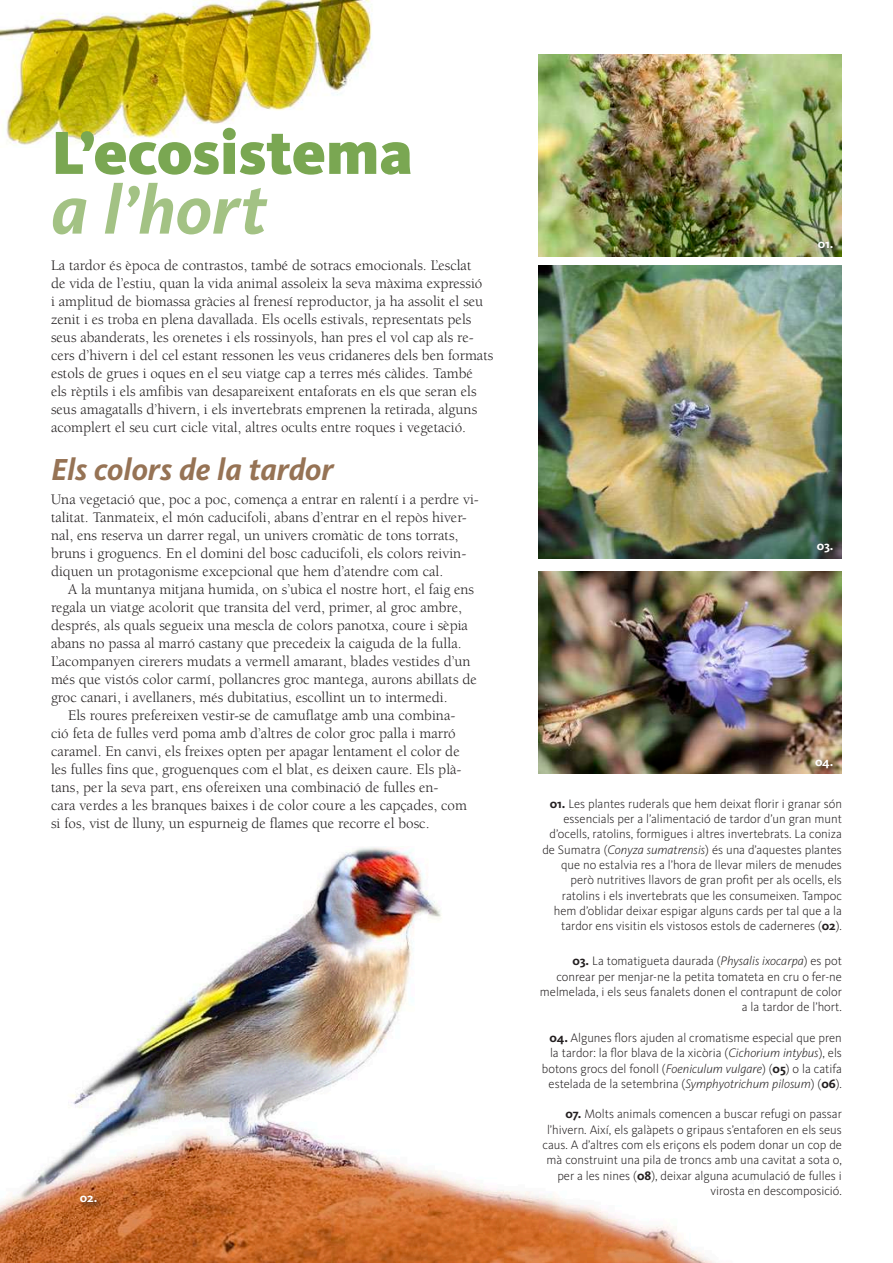
<style>
.page{position:relative;width:893px;height:1263px;background:#fff}
.page>*{position:absolute;margin:0;border:0;box-sizing:border-box;transform-origin:0 0}
.t1{font:italic 700 70.5px "Kievit OT";color:#a3c284}
.t2{font:900 63px "Kievit OT";color:#7aa752}
.t3{font:italic 700 31.5px "Kievit OT";color:#967355}
.t4{font:15px/18px "Berkeley";color:#231f20}
.t5{font:300 12.75px/15.3px "Kievit OT";color:#231f20;text-align:right}
.t6{font:700 12.75px "Kievit OT";color:#fff}
.s1{font-weight:700}
.s2{font-style:italic}
</style>
<div class="page">
<img style="left:0;top:0;width:373px;height:146px">
<img style="left:0;top:847px;width:716px;height:416px">
<img style="left:538px;top:265px;width:304px;height:293px">
<img style="left:538px;top:54px;width:304px;height:203px">
<img style="left:538px;top:571px;width:304px;height:203px">
<svg style="left:817px;top:240px;width:23px;height:15px"></svg>
<div style="left:816px;top:542px;width:24px;height:17px;background:#231f20;opacity:.75"></div>
<div style="left:814px;top:758px;width:26px;height:17px;background:#231f20;opacity:.75"></div>
<div style="left:79px;top:1194px;width:25px;height:16px;background:#231f20;opacity:.75"></div>
<h2 class="t2" style="left:51px;top:115px;width:363px">L’ecosistema</h2>
<h1 class="t1" style="left:51px;top:167px;width:217px">a l’hort</h1>
<p class="t4" style="left:51px;top:257px;width:444px">La tardor és època de contrastos, també de sotracs emocionals. L’esclat<br>de vida de l’estiu, quan la vida animal assoleix la seva màxima expressió<br>i amplitud de biomassa gràcies al frenesí reproductor, ja ha assolit el seu zenit i es troba en plena davallada. Els ocells estivals, representats pels seus abanderats, les orenetes i els rossinyols, han pres el vol cap als re&shy;cers d’hivern i del cel estant ressonen les veus cridaneres dels ben formats estols de grues i oques en el seu viatge cap a terres més càlides. També<br>els rèptils i els amfibis van desapareixent entaforats en els que seran els seus amagatalls d’hivern, i els invertebrats emprenen la retirada, alguns acomplert el seu curt cicle vital, altres ocults entre roques i vegetació.</p>
<h3 class="t3" style="left:51px;top:450px;width:284px">Els colors de la tardor</h3>
<p class="t4" style="left:51px;top:491px;width:429px">Una vegetació que, poc a poc, comença a entrar en ralentí i a perdre vi&shy;talitat. Tanmateix, el món caducifoli, abans d’entrar en el repòs hiver&shy;nal, ens reserva un darrer regal, un univers cromàtic de tons torrats, bruns i groguencs. En el domini del bosc caducifoli, els colors reivin&shy;diquen un protagonisme excepcional que hem d’atendre com cal.</p>
<p class="t4" style="left:51px;top:581px;width:427px;text-indent:17px">A la muntanya mitjana humida, on s’ubica el nostre hort, el faig ens regala un viatge acolorit que transita del verd, primer, al groc ambre, després, als quals segueix una mescla de colors panotxa, coure i sèpia abans no passa al marró castany que precedeix la caiguda de la fulla.<br>L’acompanyen cirerers mudats a vermell amarant, blades vestides d’un més que vistós color carmí, pollancres groc mantega, aurons abillats de groc canari, i avellaners, més dubitatius, escollint un to intermedi.</p>
<p class="t4" style="left:51px;top:707px;width:417px;text-indent:17px">Els roures prefereixen vestir-se de camuflatge amb una combina&shy;ció feta de fulles verd poma amb d’altres de color groc palla i marró caramel. En canvi, els freixes opten per apagar lentament el color de les fulles fins que, groguenques com el blat, es deixen caure. Els plà&shy;tans, per la seva part, ens ofereixen una combinació de fulles en-<br>cara verdes a les branques baixes i de color coure a les capçades, com si fos, vist de lluny, un espurneig de flames que recorre el bosc.</p>
<p class="t6" style="left:80px;top:1190px;width:19px">02.</p>
<p class="t6" style="left:818px;top:236px;width:17px">01.</p>
<p class="t6" style="left:817px;top:538px;width:18px">03.</p>
<p class="t6" style="left:815px;top:754px;width:20px">04.</p>
<p class="t5" style="left:542px;top:796px;width:301px"><span class="s1">01.</span> Les plantes ruderals que hem deixat florir i granar són essencials per a l’alimentació de tardor d’un gran munt d’ocells, ratolins, formigues i altres invertebrats. La coniza de Sumatra (<span class="s2">Conyza sumatrensis</span>) és una d’aquestes plantes que no estalvia res a l’hora de llevar milers de menudes però nutritives llavors de gran profit per als ocells, els ratolins i els invertebrats que les consumeixen. Tampoc hem d’oblidar deixar espigar alguns cards per tal que a la tardor ens visitin els vistosos estols de caderneres (<span class="s1">02</span>).</p>
<p class="t5" style="left:540px;top:953px;width:303px"><span class="s1">03.</span> La tomatigueta daurada (<span class="s2">Physalis ixocarpa</span>) es pot conrear per menjar-ne la petita tomateta en cru o fer-ne melmelada, i els seus fanalets donen el contrapunt de color a la tardor de l’hort.</p>
<p class="t5" style="left:542px;top:1030px;width:301px"><span class="s1">04.</span> Algunes flors ajuden al cromatisme especial que pren la tardor: la flor blava de la xicòria (<span class="s2">Cichorium intybus</span>), els botons grocs del fonoll (<span class="s2">Foeniculum vulgare</span>) (<span class="s1">05</span>) o la catifa estelada de la setembrina (<span class="s2">Symphyotrichum pilosum</span>) (<span class="s1">06</span>).</p>
<p class="t5" style="left:543px;top:1106px;width:301px"><span class="s1">07.</span> Molts animals comencen a buscar refugi on passar l’hivern. Així, els galàpets o gripaus s’entaforen en els seus caus. A d’altres com els eriçons els podem donar un cop de mà construint una pila de troncs amb una cavitat a sota o, per a les nines (<span class="s1">08</span>), deixar alguna acumulació de fulles i virosta en descomposició.</p>
</div>
